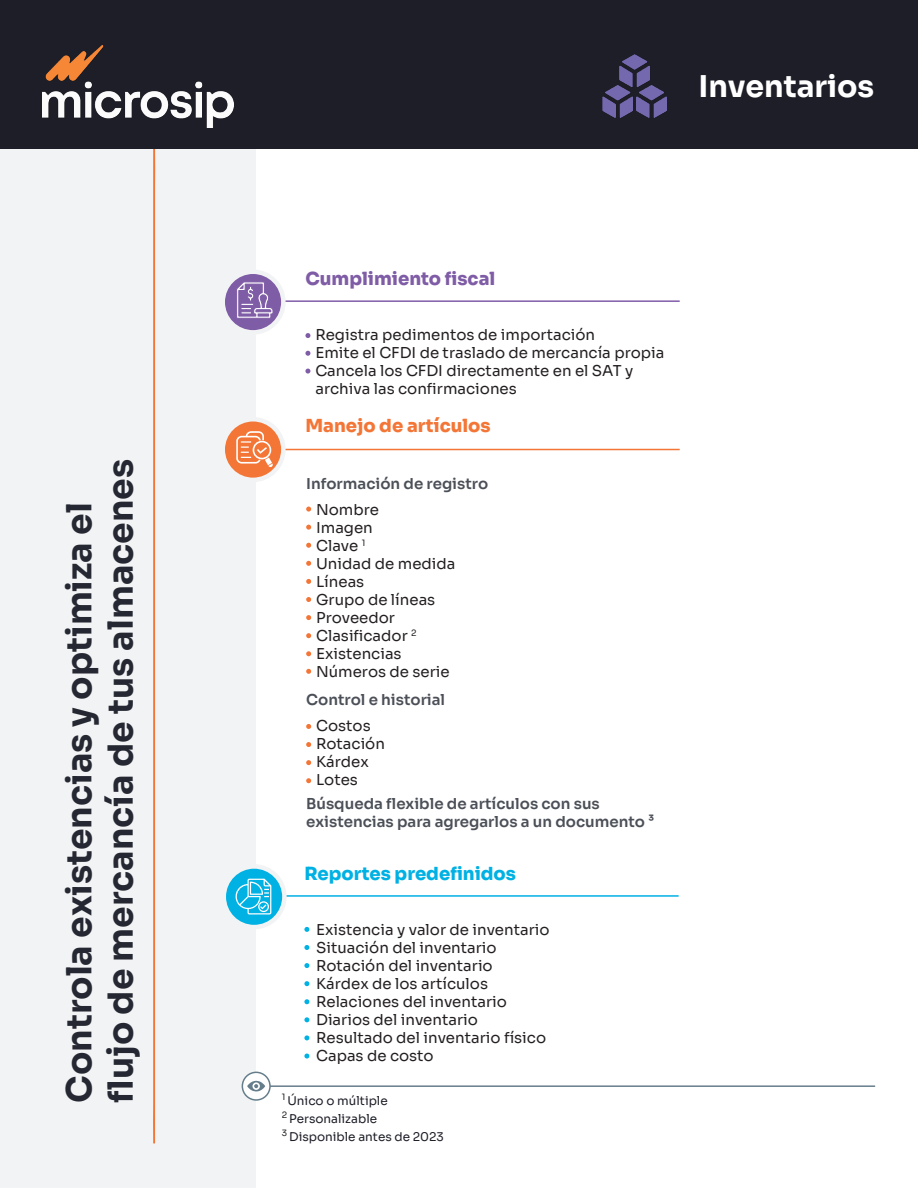
<style>
.page{position:relative;width:918px;height:1188px;background:#fff}
.page>*{position:absolute;margin:0;border:0;box-sizing:border-box;transform-origin:0 0}
.t1{font:700 34.5px/41.4px "Sora";color:#252832}
.t2{font:700 30px "Sora";color:#fff}
.t3{font:800 18px "Sora";color:#00b1e3}
.t4{font:800 18px "Sora";color:#7f5ca6}
.t5{font:800 18px "Sora";color:#f37637}
.t6{font:15px/18px "Sora";color:#231f20}
.t7{font:600 15px/18px "Sora";color:#4b4f57}
.t8{font:12px/18px "Sora";color:#1d1e27}
</style>
<div class="page">
<div style="left:0;top:0;width:255px;height:1188px;background:#f2f3f4"></div>
<svg style="left:153px;top:149px;width:2px;height:995px"></svg>
<div style="left:0;top:0;width:918px;height:149px;background:#1d1e27"></div>
<img style="left:43px;top:45px;width:191px;height:82px">
<img style="left:603px;top:54px;width:64px;height:64px">
<hr style="left:255px;top:300px;width:425px;height:2px;background:#7f5ca6">
<svg style="left:305px;top:333px;width:5px;height:5px"></svg>
<svg style="left:305px;top:351px;width:5px;height:5px"></svg>
<svg style="left:305px;top:369px;width:5px;height:5px"></svg>
<svg style="left:223px;top:272px;width:60px;height:60px"></svg>
<div style="left:220px;top:269px;width:66px;height:66px;border:4px solid #f2f3f4;border-radius:50%"></div>
<svg style="left:236px;top:282px;width:37px;height:37px"></svg>
<hr style="left:255px;top:449px;width:425px;height:1px;background:#f37637">
<svg style="left:306px;top:561px;width:5px;height:5px"></svg>
<svg style="left:306px;top:543px;width:5px;height:5px"></svg>
<svg style="left:306px;top:525px;width:5px;height:5px"></svg>
<svg style="left:306px;top:507px;width:5px;height:5px"></svg>
<svg style="left:306px;top:579px;width:5px;height:5px"></svg>
<svg style="left:306px;top:597px;width:5px;height:5px"></svg>
<svg style="left:306px;top:615px;width:5px;height:5px"></svg>
<svg style="left:306px;top:633px;width:5px;height:5px"></svg>
<svg style="left:306px;top:651px;width:5px;height:5px"></svg>
<svg style="left:306px;top:669px;width:5px;height:5px"></svg>
<svg style="left:306px;top:778px;width:5px;height:5px"></svg>
<svg style="left:306px;top:760px;width:5px;height:5px"></svg>
<svg style="left:306px;top:742px;width:5px;height:5px"></svg>
<svg style="left:306px;top:724px;width:5px;height:5px"></svg>
<svg style="left:223px;top:419px;width:60px;height:61px"></svg>
<div style="left:220px;top:417px;width:66px;height:65px;border:4px solid #f2f3f4;border-radius:50%"></div>
<svg style="left:236px;top:431px;width:37px;height:36px"></svg>
<hr style="left:253px;top:895px;width:426px;height:2px;background:#00b1e3">
<svg style="left:304px;top:981px;width:5px;height:5px"></svg>
<svg style="left:304px;top:963px;width:5px;height:5px"></svg>
<svg style="left:304px;top:945px;width:5px;height:5px"></svg>
<svg style="left:304px;top:927px;width:5px;height:5px"></svg>
<svg style="left:304px;top:999px;width:5px;height:5px"></svg>
<svg style="left:304px;top:1017px;width:5px;height:5px"></svg>
<svg style="left:304px;top:1035px;width:5px;height:5px"></svg>
<svg style="left:304px;top:1054px;width:5px;height:5px"></svg>
<svg style="left:224px;top:866px;width:60px;height:61px"></svg>
<div style="left:222px;top:864px;width:65px;height:65px;border:4px solid #f2f3f4;border-radius:50%"></div>
<svg style="left:235px;top:879px;width:36px;height:36px"></svg>
<hr style="left:242px;top:1085px;width:633px;height:2px;background:#667e8b">
<div style="left:242px;top:1072px;width:28px;height:28px;background:#fff;border-radius:50%"></div>
<div style="left:242px;top:1072px;width:29px;height:29px;border:2px solid #667e8b;border-radius:50%"></div>
<svg style="left:247px;top:1081px;width:18px;height:11px"></svg>
<h1 class="t1" style="left:55px;top:1103px;width:645px;rotate:-90deg">Controla existencias y optimiza el flujo de mercancía de tus almacenes</h1>
<h2 class="t2" style="left:699px;top:61px;width:177px">Inventarios</h2>
<p class="t4" style="left:305px;top:264px;width:191px">Cumplimiento fiscal</p>
<p class="t6" style="left:315px;top:325px;width:351px">Registra pedimentos de importación<br>Emite el CFDI de traslado de mercancía propia Cancela los CFDI directamente en el SAT y archiva las confirmaciones</p>
<p class="t5" style="left:305px;top:411px;width:187px">Manejo de artículos</p>
<p class="t7" style="left:306px;top:473px;width:184px">Información de registro</p>
<p class="t6" style="left:316px;top:499px;width:141px">Nombre<br>Imagen<br>Clave <sup>1<br></sup>Unidad de medida<br>Líneas<br>Grupo de líneas<br>Proveedor<br>Clasificador <sup>2<br></sup>Existencias<br>Números de serie</p>
<p class="t7" style="left:306px;top:690px;width:141px">Control e historial</p>
<p class="t6" style="left:316px;top:715px;width:70px">Costos<br>Rotación<br>Kárdex<br>Lotes</p>
<p class="t7" style="left:306px;top:794px;width:349px">Búsqueda flexible de artículos con sus existencias para agregarlos a un documento ³</p>
<p class="t3" style="left:304px;top:858px;width:213px">Reportes predefinidos</p>
<p class="t6" style="left:316px;top:919px;width:235px">Existencia y valor de inventario<br>Situación del inventario<br>Rotación del inventario<br>Kárdex de los artículos<br>Relaciones del inventario<br>Diarios del inventario<br>Resultado del inventario físico<br>Capas de costo</p>
<p class="t8" style="left:282px;top:1091px;width:164px"><sup>1</sup> Único o múltiple<br><sup>2</sup> Personalizable<br><sup>3</sup> Disponible antes de 2023</p>
</div>
